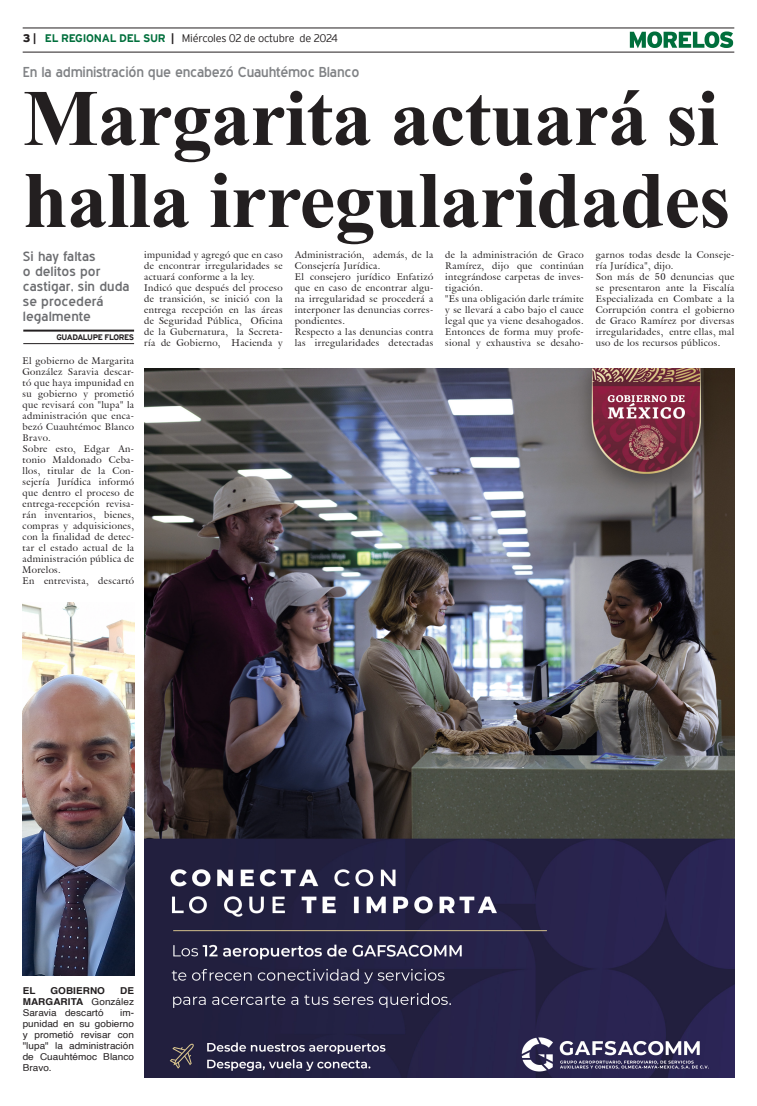
<style>
.page{position:relative;width:757px;height:1106px;background:#fff}
.page>*{position:absolute;margin:0;border:0;box-sizing:border-box;transform-origin:0 0}
.Cabeza_01{font:700 80px "Times New Roman";letter-spacing:-.01em;color:#231f20}
.Balazo_01{font:14px "Blue Highway";letter-spacing:-.015em;color:#808285;scale:1.05 1}
.Sumario_Portada{font:13px/15px "Blue Highway";color:#6c6d70;scale:1.1 1}
.t1{font:300 11px "Interstate";letter-spacing:-.025em;color:#231f20}
.t2{font:9.5px/11px "Galliard IT Cby BT";letter-spacing:.04em;color:#231f20;text-align:justify}
.Pie_de_foto{font:9.5px/11px "Helvetica";letter-spacing:.005em;color:#231f20;text-align:justify;scale:1.05 1}
.Pie_de_foto-2{font:700 9.5px "Helvetica";letter-spacing:.005em;color:#231f20;scale:1.05 1}
.t3{font:700 8px "Interstate";letter-spacing:-.05em;color:#231f20}
.s1{font-weight:900}
.s2{font-weight:700}
.s3{font-weight:700;color:#006f3c}
</style>
<div class="page">
<hr style="left:23px;top:28px;width:711px;height:1px;background:#231f20">
<hr style="left:23px;top:52px;width:711px;height:1px;background:#231f20">
<svg style="left:630px;top:31px;width:103px;height:17px"></svg>
<img style="left:144px;top:369px;width:590px;height:708px">
<hr style="left:23px;top:329px;width:111px;height:2px;background:#231f20">
<hr style="left:23px;top:343px;width:111px;height:1px;background:#231f20">
<img style="left:23px;top:602px;width:111px;height:373px">
<p class="t1" style="left:23px;top:32px;width:317px"><span class="s1">3</span> <span class="s2">|</span> <span class="s3">EL REGIONAL DEL SUR</span> <span class="s2">|</span> Miércoles 02 de octubre de 2024</p>
<p class="Balazo_01" style="left:23px;top:64px;width:322px">En la administración que encabezó Cuauhtémoc Blanco</p>
<p class="Cabeza_01" style="left:23px;top:60px;width:697px">Margarita actuará si</p>
<p class="Cabeza_01" style="left:23px;top:142px;width:709px">halla irregularidades</p>
<p class="Sumario_Portada" style="left:23px;top:249px;width:98px">Si hay faltas<br>o delitos por castigar, sin duda se procederá legalmente</p>
<p class="t3" style="left:56px;top:333px;width:79px">GUADALUPE FLORES</p>
<p class="t2" style="left:144px;top:249px;width:140px">impunidad y agregó que en caso de encontrar irregularidades se actuará conforme a la ley.</p>
<p class="t2" style="left:144px;top:282px;width:140px">Indicó que después del proceso de transición, se inició con la entrega recepción en las áreas de Seguridad Pública, Oficina de la Gubernatura, la Secreta&shy;ría de Gobierno, Hacienda y</p>
<p class="t2" style="left:295px;top:249px;width:140px">Administración, además, de la<br>Consejería Jurídica.</p>
<p class="t2" style="left:295px;top:271px;width:140px">El consejero jurídico Enfatizó que en caso de encontrar algu&shy;na irregularidad se procederá a interponer las denuncias corres&shy;pondientes.</p>
<p class="t2" style="left:295px;top:326px;width:140px">Respecto a las denuncias contra las irregularidades detectadas</p>
<p class="t2" style="left:445px;top:249px;width:140px">de la administración de Graco Ramírez, dijo que continúan integrándose carpetas de inves&shy;tigación.</p>
<p class="t2" style="left:445px;top:293px;width:140px">"Es una obligación darle trámite y se llevará a cabo bajo el cauce legal que ya viene desahogados.<br>Entonces de forma muy profe&shy;sional y exhaustiva se desaho-</p>
<p class="t2" style="left:596px;top:249px;width:140px">garnos todas desde la Conseje&shy;ría Jurídica", dijo.</p>
<p class="t2" style="left:596px;top:271px;width:140px">Son más de 50 denuncias que se presentaron ante la Fiscalía Especializada en Combate a la Corrupción contra el gobierno de Graco Ramírez por diversas irregularidades, entre ellas, mal uso de los recursos públicos.</p>
<p class="t2" style="left:23px;top:355px;width:113px">El gobierno de Margarita González Saravia descar&shy;tó que haya impunidad en su gobierno y prometió que revisará con "lupa" la administración que enca&shy;bezó Cuauhtémoc Blanco Bravo.</p>
<p class="t2" style="left:23px;top:443px;width:113px">Sobre esto, Edgar An&shy;tonio Maldonado Ceba&shy;llos, titular de la Con&shy;sejería Jurídica informó que dentro el proceso de entrega-recepción revisa&shy;rán inventarios, bienes, compras y adquisiciones, con la finalidad de detec&shy;tar el estado actual de la administración pública de Morelos.</p>
<p class="t2" style="left:23px;top:575px;width:113px">En entrevista, descartó</p>
<p class="Pie_de_foto-2" style="left:23px;top:983px;width:14px">EL</p>
<p class="Pie_de_foto-2" style="left:50px;top:983px;width:54px">GOBIERNO</p>
<p class="Pie_de_foto" style="left:23px;top:985px;width:108px;text-indent:97px"><span class="s2">DE MARGARITA</span> González Saravia descartó</p>
<p class="Pie_de_foto" style="left:23px;top:1007px;width:108px;text-indent:97px">im&shy;punidad en su gobierno y prometió revisar con "lupa" la administración de Cuauhtémoc Blanco Bravo.</p>
</div>
